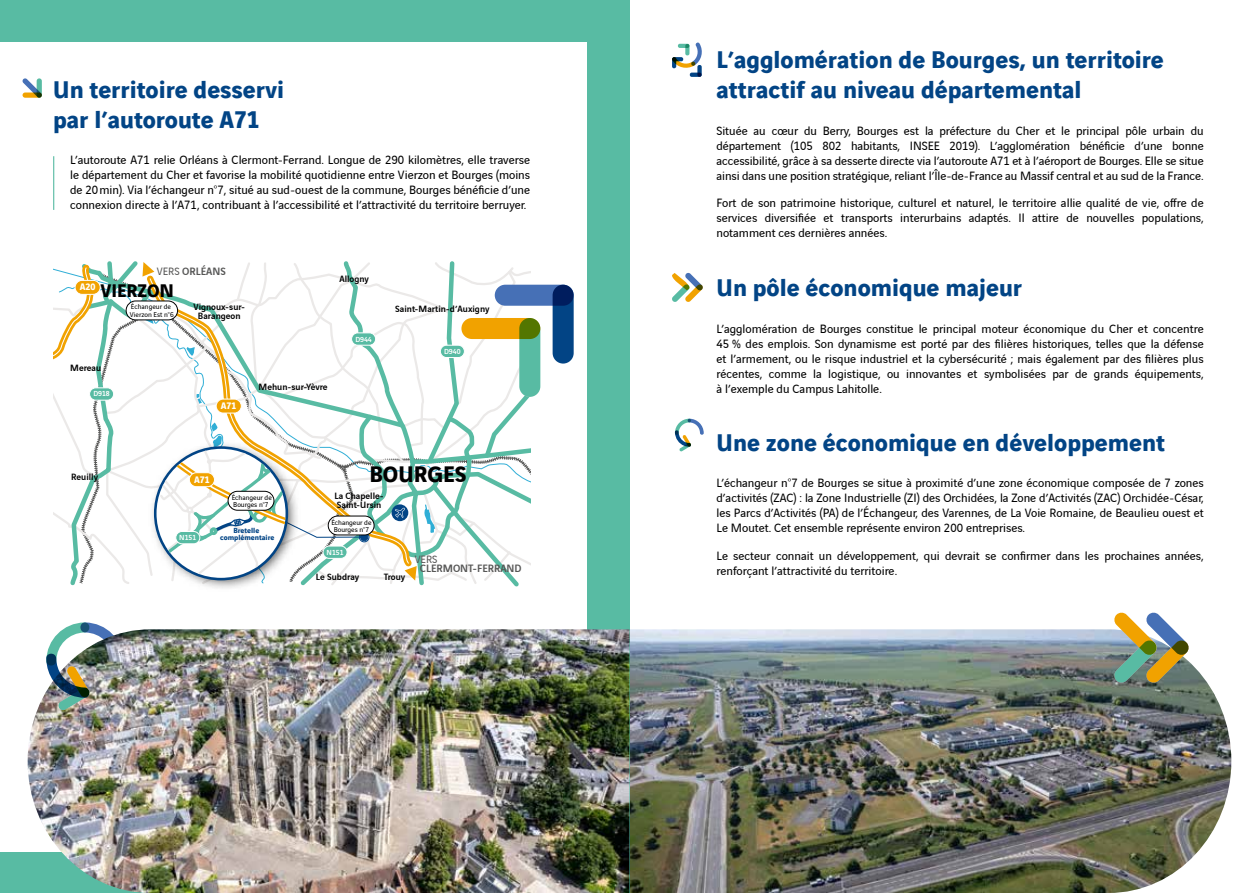
<style>
.page{position:relative;width:1259px;height:893px;background:#fff}
.page>*{position:absolute;margin:0;border:0;box-sizing:border-box;transform-origin:0 0}
.t1{font:700 25.5px/30px "Vinci Sans";color:#024485}
.t2{font:700 23.85px "Vinci Sans";color:#000}
.t3{font:700 19.35px "Vinci Sans";color:#000}
.t4{font:12.75px/15px "Vinci Sans";color:#000;text-align:justify}
.t5{font:500 11.25px "Vinci Sans";color:#565655}
.t6{font:11.25px "Vinci Sans";color:#565655}
.t7{font:700 10.05px "Vinci Sans";color:#fff}
.t8{font:500 9.6px/9px "Vinci Sans";color:#000}
.t9{font:700 7.8px "Vinci Sans";color:#024485}
.t10{font:500 7.8px "Vinci Sans";color:#fff}
.t11{font:7.35px/7.4px "Vinci Sans";color:#000}
.s1{font-weight:400}
</style>
<div class="page">
<img style="left:629px;top:629px;width:602px;height:264px">
<img style="left:630px;top:892px;width:489px;height:1px">
<img style="left:0;top:0;width:629px;height:893px">
<img style="left:0;top:43px;width:587px;height:808px">
<svg style="left:53px;top:257px;width:477px;height:336px"></svg>
<div style="left:189px;top:473px;width:25px;height:14px;background:#f1a200;border-radius:7px"></div>
<div style="left:189px;top:472px;width:26px;height:15px;border:1px solid #fff;border-radius:7px"></div>
<div style="left:228px;top:491px;width:46px;height:19px;background:#fff;border-radius:9px"></div>
<div style="left:228px;top:491px;width:46px;height:19px;border:1px solid #000;border-radius:9px"></div>
<img style="left:140px;top:892px;width:489px;height:1px">
<svg style="left:1113px;top:612px;width:76px;height:71px"></svg>
<svg style="left:672px;top:43px;width:30px;height:34px"></svg>
<svg style="left:672px;top:273px;width:31px;height:29px"></svg>
<svg style="left:675px;top:419px;width:29px;height:33px"></svg>
<hr style="left:53px;top:156px;width:1px;height:54px;background:#58bba3">
<div style="left:461px;top:318px;width:79px;height:21px;background:#f1a200;border-radius:11px"></div>
<svg style="left:519px;top:318px;width:21px;height:79px;background:#59ab7d"></svg>
<div style="left:495px;top:285px;width:78px;height:21px;background:#4670b6;border-radius:11px"></div>
<svg style="left:552px;top:285px;width:21px;height:79px;background:#09407f"></svg>
<img style="left:46px;top:622px;width:78px;height:89px">
<svg style="left:22px;top:78px;width:20px;height:20px"></svg>
<h1 class="t1" style="left:53px;top:72px;width:233px">Un territoire desservi par l’autoroute A71</h1>
<p class="t4" style="left:70px;top:151px;width:461px">L’autoroute A71 relie Orléans à Clermont-Ferrand. Longue de 290 kilomètres, elle traverse le département du Cher et favorise la mobilité quotidienne entre Vierzon et Bourges (moins de 20 min). Via l’échangeur n°7, situé au sud-ouest de la commune, Bourges bénéficie d’une connexion directe à l’A71, contribuant à l’accessibilité et l’attractivité du territoire berruyer.</p>
<p class="t5" style="left:157px;top:262px;width:70px"><span class="s1">VERS</span> ORLÉANS</p>
<p class="t7" style="left:80px;top:279px;width:17px">A20</p>
<h3 class="t3" style="left:100px;top:275px;width:75px">VIERZON</h3>
<p class="t8" style="left:339px;top:274px;width:31px">Allogny</p>
<p class="t8" style="left:70px;top:363px;width:32px">Mereau</p>
<p class="t10" style="left:93px;top:388px;width:18px">D918</p>
<p class="t11" style="left:130px;top:303px;width:45px">Échangeur de<br>Vierzon Est n°6</p>
<p class="t8" style="left:193px;top:302px;width:53px">Vignoux-sur-</p>
<p class="t8" style="left:395px;top:304px;width:96px">Saint-Martin-d’Auxigny</p>
<p class="t8" style="left:198px;top:311px;width:44px">Barangeon</p>
<p class="t7" style="left:221px;top:398px;width:17px">A71</p>
<p class="t8" style="left:258px;top:381px;width:71px">Mehun-sur-Yèvre</p>
<p class="t10" style="left:355px;top:333px;width:18px">D944</p>
<p class="t10" style="left:444px;top:345px;width:18px">D940</p>
<p class="t8" style="left:71px;top:472px;width:29px">Reuilly</p>
<p class="t7" style="left:194px;top:472px;width:17px">A71</p>
<p class="t11" style="left:232px;top:493px;width:42px">Échangeur de<br>Bourges n°7</p>
<p class="t9" style="left:233px;top:524px;width:27px">Bretelle</p>
<p class="t10" style="left:179px;top:532px;width:19px">N151</p>
<p class="t9" style="left:220px;top:531px;width:56px">complémentaire</p>
<h2 class="t2" style="left:369px;top:455px;width:99px">BOURGES</h2>
<p class="t8" style="left:334px;top:490px;width:51px">La Chapelle-<br>Saint-Ursin</p>
<p class="t11" style="left:331px;top:518px;width:42px;text-align:center">Échangeur de<br>Bourges n°7</p>
<p class="t10" style="left:326px;top:546px;width:19px">N151</p>
<p class="t8" style="left:316px;top:571px;width:45px">Le Subdray</p>
<p class="t8" style="left:384px;top:571px;width:23px">Trouy</p>
<p class="t6" style="left:415px;top:551px;width:24px">VERS</p>
<p class="t5" style="left:420px;top:560px;width:103px">CLERMONT-FERRAND</p>
<h1 class="t1" style="left:716px;top:42px;width:449px">L’agglomération de Bourges, un territoire attractif au niveau départemental</h1>
<p class="t4" style="left:716px;top:122px;width:489px">Située au coeur du Berry, Bourges est la préfecture du Cher et le principal pôle urbain du département (105 802 habitants, INSEE 2019). L’agglomération bénéficie d’une bonne accessibilité, grâce à sa desserte directe via l’autoroute A71 et à l’aéroport de Bourges. Elle se situe ainsi dans une position stratégique, reliant l’Île-de-France au Massif central et au sud de la France.</p>
<p class="t4" style="left:716px;top:195px;width:489px">Fort de son patrimoine historique, culturel et naturel, le territoire allie qualité de vie, offre de services diversifiée et transports interurbains adaptés. Il attire de nouvelles populations, notamment ces dernières années.</p>
<h1 class="t1" style="left:716px;top:270px;width:307px">Un pôle économique majeur</h1>
<p class="t4" style="left:716px;top:320px;width:489px">L’agglomération de Bourges constitue le principal moteur économique du Cher et concentre 45 % des emplois. Son dynamisme est porté par des filières historiques, telles que la défense et l’armement, ou le risque industriel et la cybersécurité ; mais également par des filières plus récentes, comme la logistique, ou innovantes et symbolisées par de grands équipements, à l’exemple du Campus Lahitolle.</p>
<h1 class="t1" style="left:716px;top:425px;width:450px">Une zone économique en développement</h1>
<p class="t4" style="left:716px;top:475px;width:489px">L’échangeur n°7 de Bourges se situe à proximité d’une zone économique composée de 7 zones d’activités (ZAC) : la Zone Industrielle (ZI) des Orchidées, la Zone d’Activités (ZAC) Orchidée-César, les Parcs d’Activités (PA) de l’Échangeur, des Varennes, de La Voie Romaine, de Beaulieu ouest et Le Moutet. Cet ensemble représente environ 200 entreprises.</p>
<p class="t4" style="left:716px;top:547px;width:489px">Le secteur connait un développement, qui devrait se confirmer dans les prochaines années, renforçant l’attractivité du territoire.</p>
</div>
